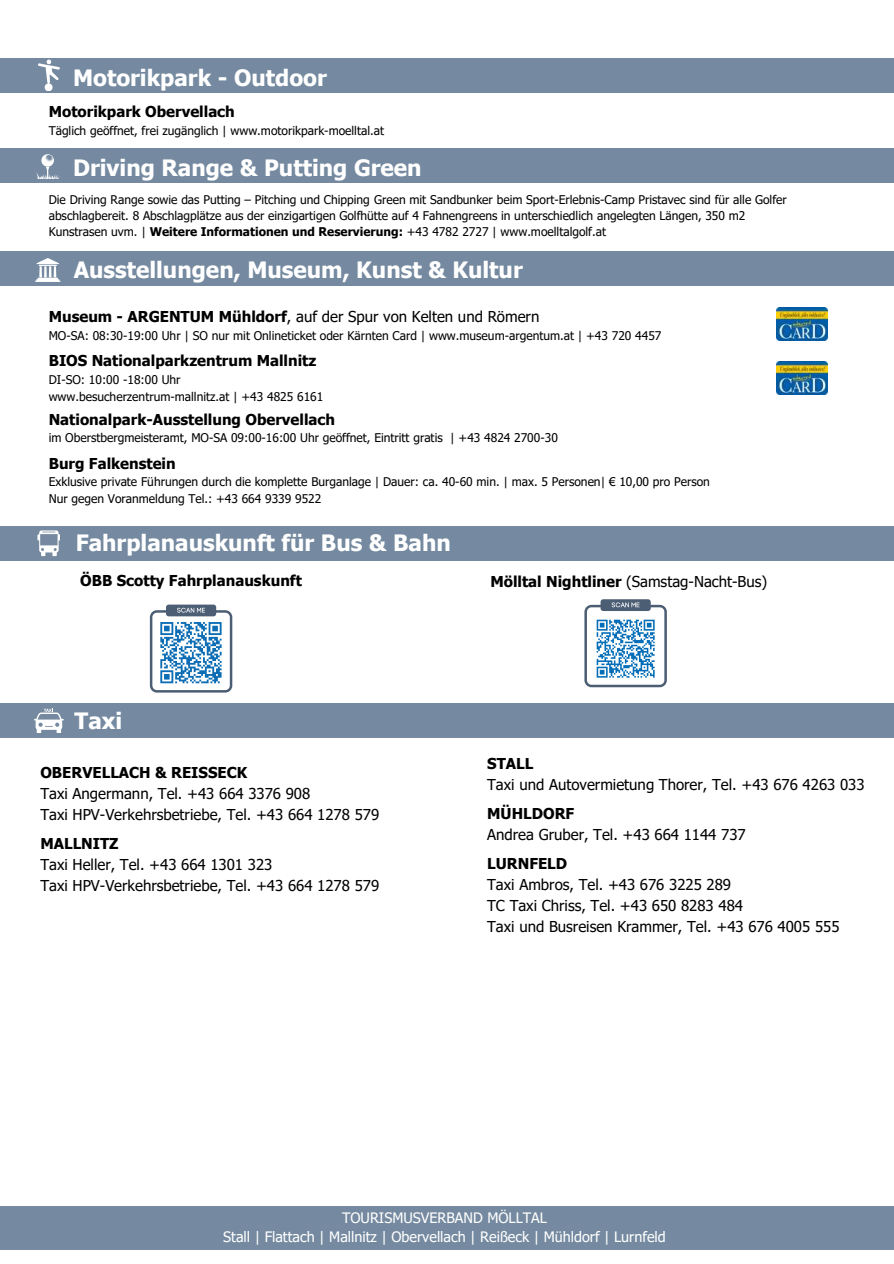
<style>
.page{position:relative;width:894px;height:1264px;background:#fff}
.page>*{position:absolute;margin:0;border:0;box-sizing:border-box;transform-origin:0 0}
.t1{font:700 22.5px "Tahoma";color:#fff}
.t2{font:15px/21px "Tahoma";color:#000}
.t3{font:700 15px "Tahoma";color:#000}
.t4{font:14.4px/19.2px "Tahoma";color:#fff;text-align:center}
.t5{font:12px/16.8px "Tahoma";color:#000}
.s1{font-weight:700}
</style>
<div class="page">
<div style="left:0;top:1206px;width:893px;height:43px;background:#758aa0"></div>
<img style="left:776px;top:307px;width:51px;height:33px">
<div style="left:0;top:251px;width:893px;height:34px;background:#758aa0"></div>
<svg style="left:35px;top:258px;width:25px;height:23px"></svg>
<img style="left:776px;top:362px;width:51px;height:32px">
<div style="left:0;top:148px;width:893px;height:34px;background:#758aa0"></div>
<svg style="left:36px;top:154px;width:23px;height:25px"></svg>
<div style="left:0;top:58px;width:893px;height:34px;background:#758aa0"></div>
<svg style="left:38px;top:60px;width:22px;height:31px"></svg>
<div style="left:166px;top:604px;width:50px;height:12px;background:#4c5e74;border-radius:3px"></div>
<svg style="left:150px;top:607px;width:82px;height:85px"></svg>
<div style="left:0;top:526px;width:893px;height:34px;background:#758aa0"></div>
<svg style="left:37px;top:530px;width:23px;height:26px"></svg>
<div style="left:0;top:704px;width:893px;height:34px;background:#758aa0"></div>
<svg style="left:34px;top:708px;width:29px;height:24px"></svg>
<div style="left:600px;top:599px;width:50px;height:12px;background:#4c5e74;border-radius:3px"></div>
<svg style="left:584px;top:602px;width:82px;height:85px"></svg>
<h1 class="t1" style="left:73px;top:63px;width:255px">Motorikpark - Outdoor</h1>
<p class="t3" style="left:49px;top:102px;width:187px">Motorikpark Obervellach</p>
<p class="t5" style="left:49px;top:122px;width:337px">Täglich geöffnet, frei zugänglich | www.motorikpark-moelltal.at</p>
<h1 class="t1" style="left:73px;top:153px;width:350px">Driving Range &amp; Putting Green</h1>
<p class="t5" style="left:49px;top:191px;width:739px;line-height:16px">Die Driving Range sowie das Putting – Pitching und Chipping Green mit Sandbunker beim Sport-Erlebnis-Camp Pristavec sind für alle Golfer abschlagbereit. 8 Abschlagplätze aus der einzigartigen Golfhütte auf 4 Fahnengreens in unterschiedlich angelegten Längen, 350 m2<br>Kunstrasen uvm. | <span class="s1">Weitere Informationen und Reservierung:</span> +43 4782 2727 | www.moelltalgolf.at</p>
<h1 class="t1" style="left:74px;top:255px;width:450px">Ausstellungen, Museum, Kunst &amp; Kultur</h1>
<p class="t2" style="left:49px;top:306px;width:492px"><span class="s1">Museum - ARGENTUM Mühldorf</span>, auf der Spur von Kelten und Römern</p>
<p class="t5" style="left:49px;top:327px;width:614px">MO-SA: 08:30-19:00 Uhr | SO nur mit Onlineticket oder Kärnten Card | www.museum-argentum.at | +43 720 4457</p>
<p class="t3" style="left:49px;top:351px;width:269px">BIOS Nationalparkzentrum Mallnitz</p>
<p class="t5" style="left:49px;top:371px;width:276px">DI-SO: 10:00 -18:00 Uhr www.besucherzentrum-mallnitz.at | +43 4825 6161</p>
<p class="t3" style="left:49px;top:410px;width:288px">Nationalpark-Ausstellung Obervellach</p>
<p class="t5" style="left:49px;top:429px;width:510px">im Oberstbergmeisteramt, MO-SA 09:00-16:00 Uhr geöffnet, Eintritt gratis | +43 4824 2700-30</p>
<p class="t3" style="left:49px;top:454px;width:128px">Burg Falkenstein</p>
<p class="t5" style="left:49px;top:473px;width:662px">Exklusive private Führungen durch die komplette Burganlage | Dauer: ca. 40-60 min. | max. 5 Personen| € 10,00 pro Person<br>Nur gegen Voranmeldung Tel.: +43 664 9339 9522</p>
<h1 class="t1" style="left:76px;top:528px;width:376px">Fahrplanauskunft für Bus &amp; Bahn</h1>
<p class="t3" style="left:80px;top:571px;width:223px">ÖBB Scotty Fahrplanauskunft</p>
<p class="t2" style="left:490px;top:570px;width:278px"><span class="s1">Mölltal Nightliner</span> (Samstag-Nacht-Bus)</p>
<h1 class="t1" style="left:75px;top:706px;width:49px">Taxi</h1>
<p class="t3" style="left:40px;top:763px;width:208px">OBERVELLACH &amp; REISSECK</p>
<p class="t2" style="left:40px;top:782px;width:340px">Taxi Angermann, Tel. +43 664 3376 908<br>Taxi HPV-Verkehrsbetriebe, Tel. +43 664 1278 579</p>
<p class="t3" style="left:40px;top:834px;width:80px">MALLNITZ</p>
<p class="t2" style="left:40px;top:853px;width:340px">Taxi Heller, Tel. +43 664 1301 323<br>Taxi HPV-Verkehrsbetriebe, Tel. +43 664 1278 579</p>
<p class="t3" style="left:487px;top:754px;width:48px">STALL</p>
<p class="t2" style="left:487px;top:774px;width:379px">Taxi und Autovermietung Thorer, Tel. +43 676 4263 033</p>
<p class="t3" style="left:487px;top:804px;width:89px">MÜHLDORF</p>
<p class="t2" style="left:487px;top:824px;width:260px">Andrea Gruber, Tel. +43 664 1144 737</p>
<p class="t3" style="left:487px;top:854px;width:81px">LURNFELD</p>
<p class="t2" style="left:487px;top:874px;width:354px">Taxi Ambros, Tel. +43 676 3225 289<br>TC Taxi Chriss, Tel. +43 650 8283 484<br>Taxi und Busreisen Krammer, Tel. +43 676 4005 555</p>
<p class="t4" style="left:223px;top:1207px;width:444px">TOURISMUSVERBAND MÖLLTAL<br>Stall | Flattach | Mallnitz | Obervellach | Reißeck | Mühldorf | Lurnfeld</p>
</div>
